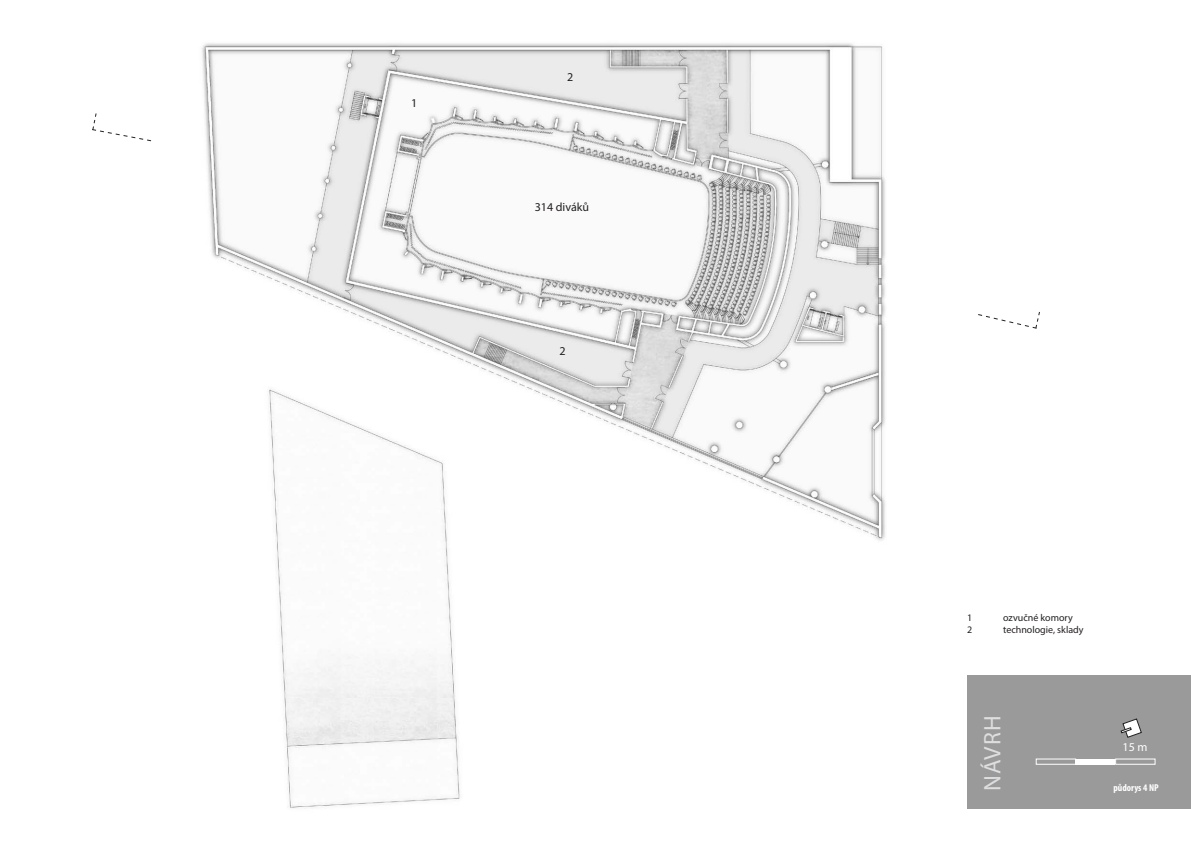
<style>
.page{position:relative;width:1191px;height:842px;background:#fff}
.page>*{position:absolute;margin:0;border:0;box-sizing:border-box;transform-origin:0 0}
.t1{font:24px "Myriad Pro";letter-spacing:.05em;color:#dddee0}
.t2{font:12px "Myriad Pro";color:#231f20}
.t3{font:12px "Myriad Pro";color:#fff}
.t4{font:10px "Myriad Pro";color:#231f20}
.t5{font:700 condensed 10px "Myriad Pro";color:#fff}
</style>
<div class="page">
<img style="left:202px;top:43px;width:684px;height:765px">
<div style="left:967px;top:675px;width:224px;height:133px;background:#9a9a9a"></div>
<div style="left:1035px;top:758px;width:41px;height:7px;border:1px solid #fff"></div>
<div style="left:1115px;top:758px;width:40px;height:7px;border:1px solid #fff"></div>
<div style="left:1075px;top:759px;width:40px;height:5px;background:#fff"></div>
<svg style="left:1120px;top:718px;width:22px;height:20px"></svg>
<svg style="left:92px;top:113px;width:60px;height:29px"></svg>
<svg style="left:978px;top:312px;width:62px;height:17px"></svg>
<p class="t2" style="left:411px;top:95px;width:8px">1</p>
<p class="t2" style="left:567px;top:70px;width:8px">2</p>
<p class="t2" style="left:535px;top:200px;width:56px">314 diváků</p>
<p class="t2" style="left:559px;top:343px;width:8px">2</p>
<p class="t4" style="left:967px;top:611px;width:7px">1</p>
<p class="t4" style="left:1003px;top:611px;width:71px">ozvučné komory</p>
<p class="t4" style="left:967px;top:623px;width:7px">2</p>
<p class="t4" style="left:1003px;top:623px;width:82px">technologie, sklady</p>
<p class="t1" style="left:977px;top:791px;width:77px;rotate:-90deg">NÁVRH</p>
<p class="t3" style="left:1122px;top:740px;width:26px">15 m</p>
<p class="t5" style="left:1113px;top:782px;width:47px">půdorys 4 NP</p>
</div>
